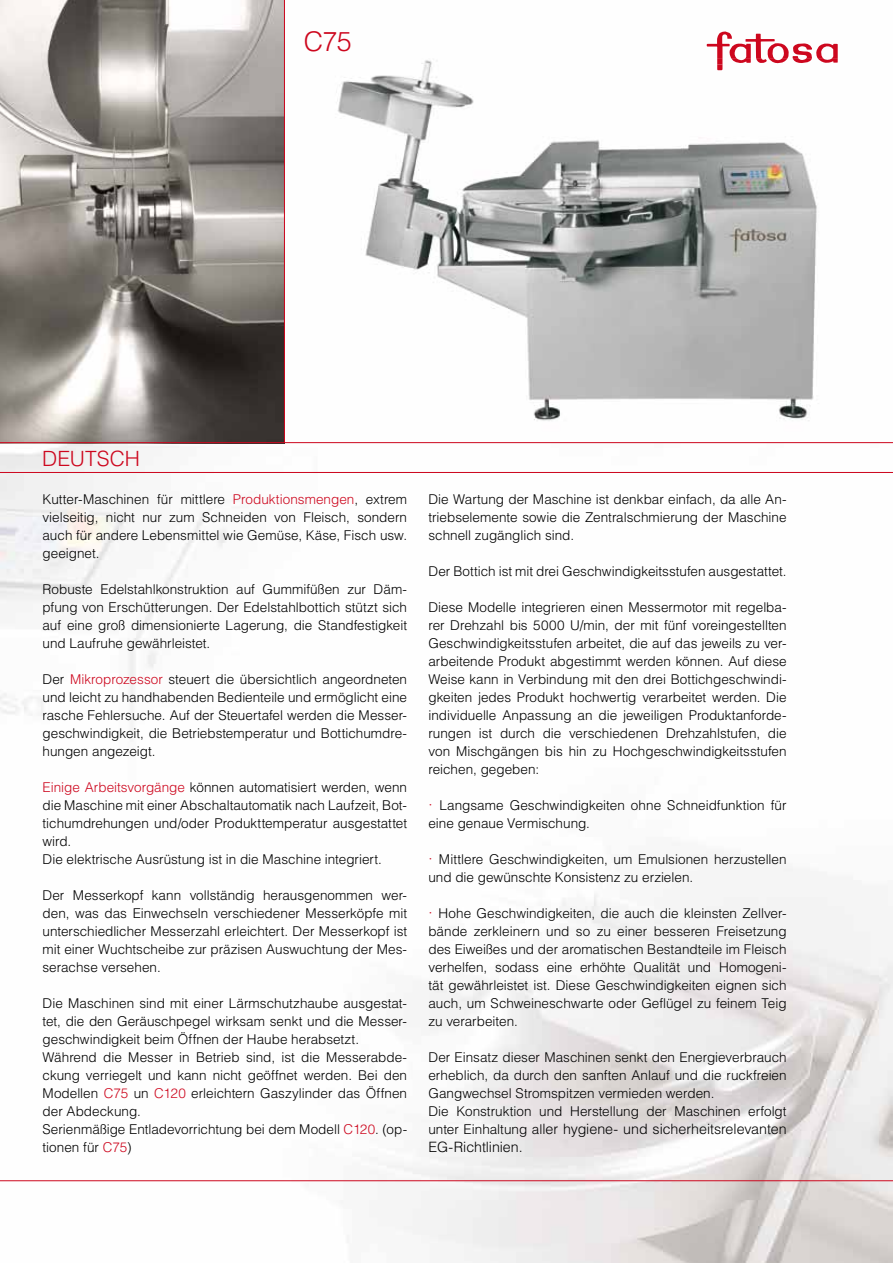
<style>
.page{position:relative;width:893px;height:1263px;background:#fff}
.page>*{position:absolute;margin:0;border:0;box-sizing:border-box;transform-origin:0 0}
.t1{font:300 27px "Helvetica LT Std";color:#cd071e}
.t2{font:300 21px "Helvetica LT Std";color:#cd071e}
.t3{font:300 14.25px/18px "Helvetica LT Std";letter-spacing:-.005em;color:#000}
.t4{font:300 13.5px/18px "Helvetica LT Std";color:#000;text-align:justify}
.s1{color:#cd071e}
.s2{font-size:15px;color:#cd071e}
.s3{font-size:13.5px}
</style>
<div class="page">
<img style="left:0;top:443px;width:893px;height:820px">
<img style="left:0;top:0;width:284px;height:442px">
<svg style="left:337px;top:44px;width:480px;height:377px"></svg>
<hr style="left:0;top:442px;width:893px;height:1px;background:#cd071e">
<hr style="left:0;top:1180px;width:893px;height:1px;background:#cd071e">
<hr style="left:0;top:472px;width:893px;height:1px;background:#cd071e">
<hr style="left:284px;top:0;width:1px;height:443px;background:#cd071e">
<svg style="left:707px;top:31px;width:131px;height:39px"></svg>
<h1 class="t1" style="left:304px;top:24px;width:50px">C75</h1>
<h2 class="t2" style="left:42px;top:445px;width:99px">DEUTSCH</h2>
<p class="t4" style="left:43px;top:490px;width:366px">Kutter-Maschinen für mittlere <span class="s1">Produktionsmengen</span>, extrem vielseitig, nicht nur zum Schneiden von Fleisch, sondern auch für andere Lebensmittel wie Gemüse, Käse, Fisch usw. geeignet.</p>
<p class="t4" style="left:43px;top:580px;width:366px">Robuste Edelstahlkonstruktion auf Gummifüßen zur Däm&shy;pfung von Erschütterungen. Der Edelstahlbottich stützt sich auf eine groß dimensionierte Lagerung, die Standfestigkeit und Laufruhe gewährleistet.</p>
<p class="t4" style="left:43px;top:670px;width:366px">Der <span class="s1">Mikroprozessor</span> steuert die übersichtlich angeordneten und leicht zu handhabenden Bedienteile und ermöglicht eine rasche Fehlersuche. Auf der Steuertafel werden die Messer&shy;geschwindigkeit, die Betriebstemperatur und Bottichumdre&shy;hungen angezeigt.</p>
<p class="t4" style="left:43px;top:778px;width:366px;text-align:left"><span class="s1">Einige Arbeitsvorgänge</span> können automatisiert werden, wenn die Maschine mit einer Abschaltautomatik nach Laufzeit, Bot&shy;tichumdrehungen und/oder Produkttemperatur ausgestattet wird.<br>Die elektrische Ausrüstung ist in die Maschine integriert.</p>
<p class="t4" style="left:43px;top:886px;width:366px">Der Messerkopf kann vollständig herausgenommen wer&shy;den, was das Einwechseln verschiedener Messerköpfe mit unterschiedlicher Messerzahl erleichtert. Der Messerkopf ist mit einer Wuchtscheibe zur präzisen Auswuchtung der Mes&shy;serachse versehen.</p>
<p class="t4" style="left:43px;top:994px;width:366px;text-align:left">Die Maschinen sind mit einer Lärmschutzhaube ausgestat&shy;tet, die den Geräuschpegel wirksam senkt und die Messer&shy;geschwindigkeit beim Öffnen der Haube herabsetzt.<br>Während die Messer in Betrieb sind, ist die Messerabde&shy;ckung verriegelt und kann nicht geöffnet werden. Bei den Modellen <span class="s1">C75</span> un <span class="s1">C120</span> erleichtern Gaszylinder das Öffnen der Abdeckung.<br>Serienmäßige Entladevorrichtung bei dem Modell <span class="s1">C120</span>. (op&shy;tionen für <span class="s1">C75</span>)</p>
<p class="t4" style="left:428px;top:490px;width:360px">Die Wartung der Maschine ist denkbar einfach, da alle An&shy;triebselemente sowie die Zentralschmierung der Maschine schnell zugänglich sind.</p>
<p class="t4" style="left:428px;top:562px;width:360px">Der Bottich ist mit drei Geschwindigkeitsstufen ausgestattet.</p>
<p class="t4" style="left:428px;top:598px;width:360px">Diese Modelle integrieren einen Messermotor mit regelba&shy;rer Drehzahl bis 5000 U/min, der mit fünf voreingestellten Geschwindigkeitsstufen arbeitet, die auf das jeweils zu ver&shy;arbeitende Produkt abgestimmt werden können. Auf diese Weise kann in Verbindung mit den drei Bottichgeschwindi&shy;gkeiten jedes Produkt hochwertig verarbeitet werden. Die individuelle Anpassung an die jeweiligen Produktanforde&shy;rungen ist durch die verschiedenen Drehzahlstufen, die von Mischgängen bis hin zu Hochgeschwindigkeitsstufen reichen, gegeben:</p>
<p class="t4" style="left:428px;top:796px;width:360px"><span class="s2">·</span> Langsame Geschwindigkeiten ohne Schneidfunktion für eine genaue Vermischung.</p>
<p class="t4" style="left:428px;top:850px;width:360px"><span class="s2">·</span> Mittlere Geschwindigkeiten, um Emulsionen herzustellen und die gewünschte Konsistenz zu erzielen.</p>
<p class="t4" style="left:428px;top:904px;width:360px"><span class="s2">·</span> Hohe Geschwindigkeiten, die auch die kleinsten Zellver&shy;bände zerkleinern und so zu einer besseren Freisetzung des Eiweißes und der aromatischen Bestandteile im Fleisch verhelfen, sodass eine erhöhte Qualität und Homogeni&shy;tät gewährleistet ist. Diese Geschwindigkeiten eignen sich auch, um Schweineschwarte oder Geflügel zu feinem Teig zu verarbeiten.</p>
<p class="t4" style="left:428px;top:1048px;width:360px;text-align:left">Der Einsatz dieser Maschinen senkt den Energieverbrauch erheblich, da durch den sanften Anlauf und die ruckfreien Gangwechsel Stromspitzen vermieden werden.<br>Die Konstruktion und Herstellung der Maschinen erfolgt</p>
<p class="t3" style="left:428px;top:1120px;width:360px"><span class="s3">unter Einhaltung al</span>ler hygiene- und sicherheitsrelevanten<br>EG-Richtlinien.</p>
</div>
